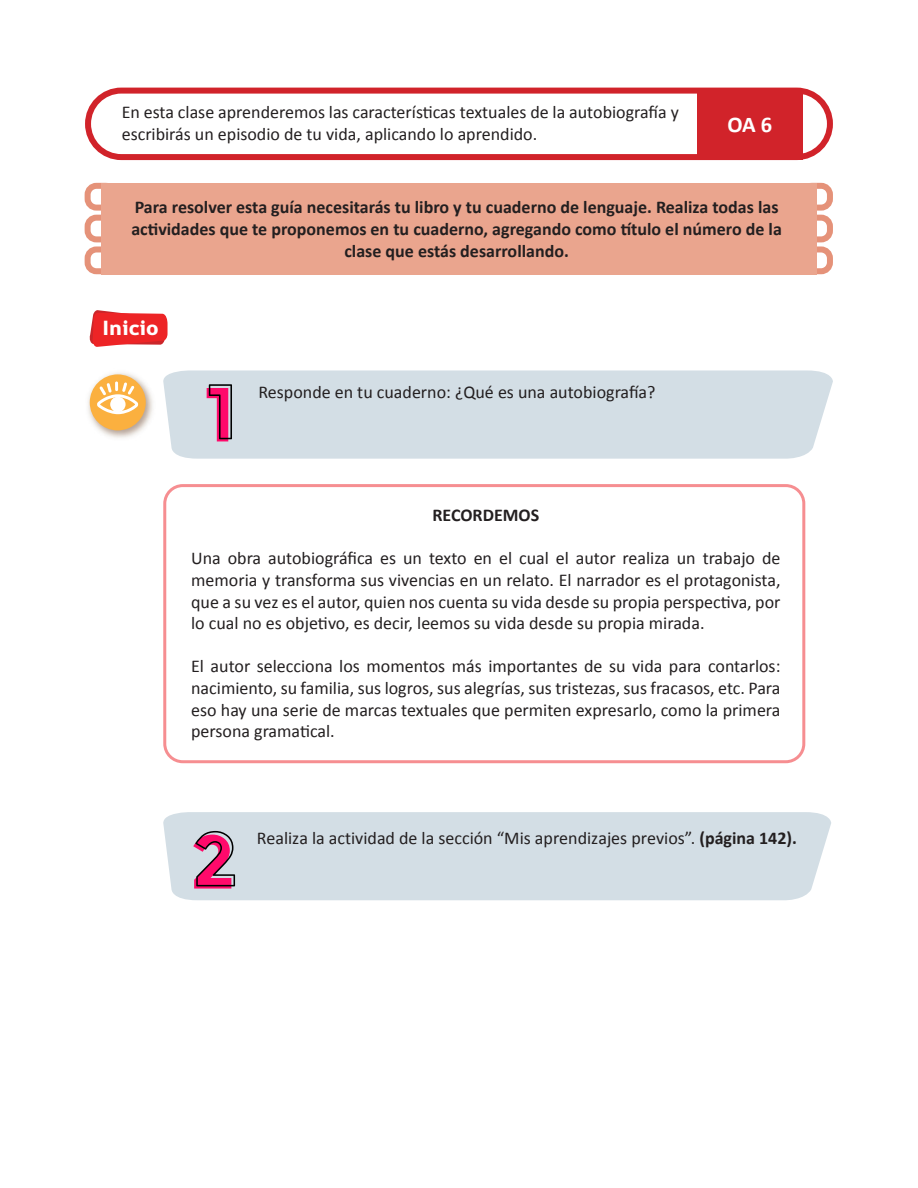
<style>
.page{position:relative;width:918px;height:1188px;background:#fff}
.page>*{position:absolute;margin:0;border:0;box-sizing:border-box;transform-origin:0 0}
.t1{font:700 22.5px "Calibri";color:#fff}
.t2{font:21px "Dignaheavy";color:#fff}
.t3{font:18px/21.6px "Calibri";color:#231f20;text-align:justify}
.t4{font:700 18px/21.6px "Calibri";color:#231f20;text-align:center}
.s1{font-weight:700}
</style>
<div class="page">
<div style="left:85px;top:246px;width:32px;height:28px;border:6px solid #e59279;border-radius:9px"></div>
<div style="left:800px;top:246px;width:33px;height:28px;border:6px solid #e59279;border-radius:9px"></div>
<div style="left:85px;top:215px;width:32px;height:27px;border:6px solid #e59279;border-radius:9px"></div>
<div style="left:800px;top:215px;width:33px;height:27px;border:6px solid #e59279;border-radius:9px"></div>
<div style="left:85px;top:183px;width:32px;height:28px;border:6px solid #e59279;border-radius:9px"></div>
<div style="left:800px;top:183px;width:33px;height:28px;border:6px solid #e59279;border-radius:9px"></div>
<div style="left:85px;top:88px;width:748px;height:72px;border:6px solid #d1232a;border-radius:33px"></div>
<div style="left:101px;top:183px;width:716px;height:91px;background:#eaa58e"></div>
<div style="left:697px;top:91px;width:106px;height:69px;background:#d1232a"></div>
<svg style="left:89px;top:310px;width:79px;height:37px;background:#ed494b"></svg>
<div style="left:163px;top:370px;width:670px;height:89px;background:#d3dee5"></div>
<svg style="left:207px;top:384px;width:25px;height:57px"></svg>
<div style="left:163px;top:484px;width:642px;height:279px;border:3px solid #f68e91;border-radius:18px"></div>
<img style="left:88px;top:372px;width:65px;height:66px">
<div style="left:90px;top:374px;width:56px;height:56px;background:#fbb03f;border-radius:50%"></div>
<svg style="left:97px;top:381px;width:41px;height:33px"></svg>
<div style="left:163px;top:812px;width:668px;height:88px;background:#d3dee5"></div>
<svg style="left:193px;top:831px;width:42px;height:58px;background:#c56792"></svg>
<p class="t3" style="left:122px;top:100px;width:559px">En esta clase aprenderemos las características textuales de la autobiografía y escribirás un episodio de tu vida, aplicando lo aprendido.</p>
<p class="t1" style="left:727px;top:109px;width:47px">OA 6</p>
<p class="t4" style="left:131px;top:196px;width:652px">Para resolver esta guía necesitarás tu libro y tu cuaderno de lenguaje. Realiza todas las actividades que te proponemos en tu cuaderno, agregando como título el número de la clase que estás desarrollando.</p>
<p class="t2" style="left:103px;top:314px;width:58px">Inicio</p>
<p class="t3" style="left:259px;top:380px;width:399px">Responde en tu cuaderno: ¿Qué es una autobiografía?</p>
<p class="t4" style="left:432px;top:504px;width:108px">RECORDEMOS</p>
<p class="t3" style="left:191px;top:547px;width:591px">Una obra autobiográfica es un texto en el cual el autor realiza un trabajo de memoria y transforma sus vivencias en un relato. El narrador es el protagonista, que a su vez es el autor, quien nos cuenta su vida desde su propia perspectiva, por lo cual no es objetivo, es decir, leemos su vida desde su propia mirada.</p>
<p class="t3" style="left:191px;top:655px;width:591px">El autor selecciona los momentos más importantes de su vida para contarlos: nacimiento, su familia, sus logros, sus alegrías, sus tristezas, sus fracasos, etc. Para eso hay una serie de marcas textuales que permiten expresarlo, como la primera persona gramatical.</p>
<p class="t3" style="left:257px;top:827px;width:542px">Realiza la actividad de la sección “Mis aprendizajes previos”. <span class="s1">(página 142).</span></p>
</div>
